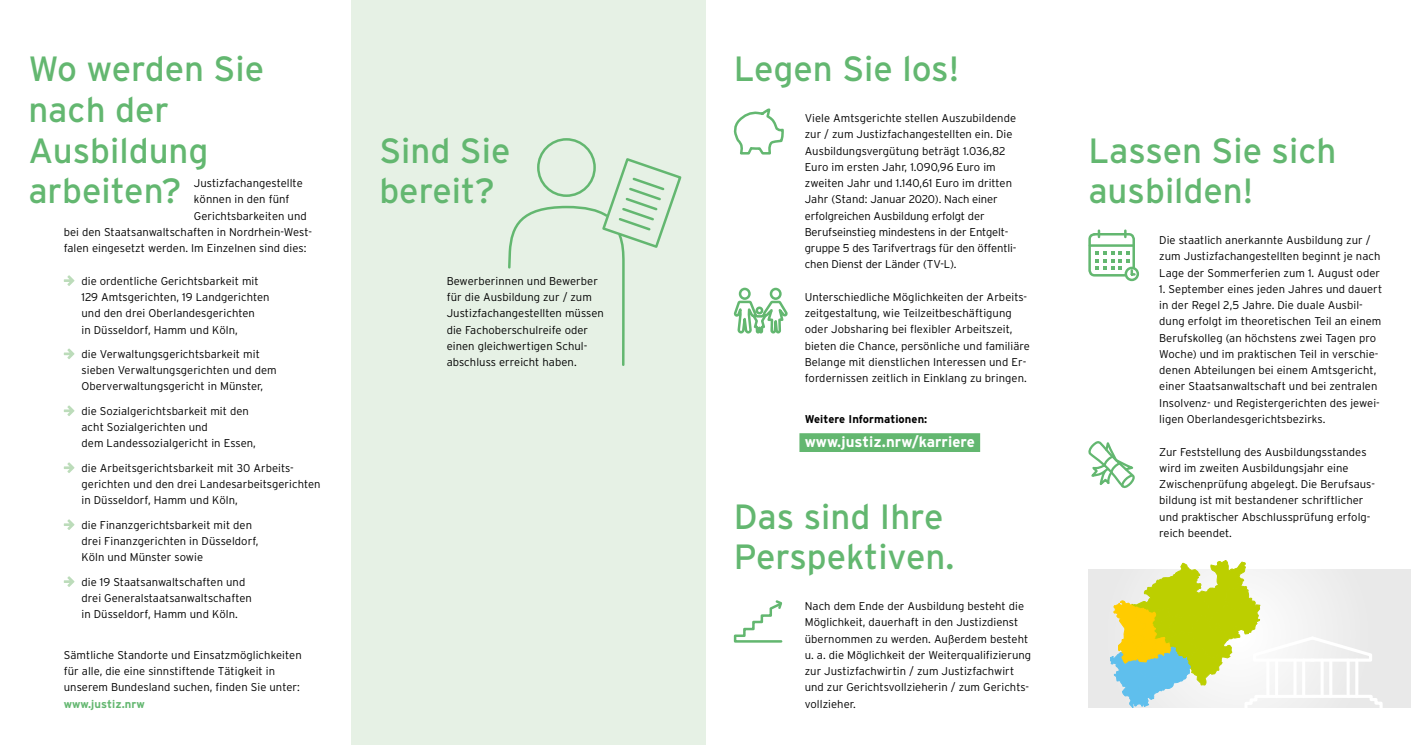
<style>
.page{position:relative;width:1411px;height:745px;background:#fff}
.page>*{position:absolute;margin:0;border:0;box-sizing:border-box;transform-origin:0 0}
.t1{font:35px/40.6px "Interstate";color:#63b770}
.t2{font:700 15px "Interstate";letter-spacing:.005em;color:#fff}
.t3{font:300 11.25px/16.2px "Interstate";letter-spacing:.005em;color:#000}
.t4{font:700 11.25px "Interstate";letter-spacing:.005em;color:#000}
.t5{font:700 11.25px "Interstate";letter-spacing:.005em;color:#63b770}
</style>
<div class="page">
<svg style="left:1088px;top:441px;width:47px;height:48px"></svg>
<svg style="left:1088px;top:230px;width:51px;height:52px"></svg>
<div style="left:351px;top:0;width:354px;height:744px;background:#e6f1e5"></div>
<svg style="left:508px;top:156px;width:174px;height:210px"></svg>
<svg style="left:733px;top:600px;width:50px;height:43px"></svg>
<svg style="left:735px;top:287px;width:53px;height:47px"></svg>
<svg style="left:733px;top:108px;width:51px;height:47px"></svg>
<div style="left:1088px;top:569px;width:322px;height:138px;background:#e9e9e9"></div>
<svg style="left:1110px;top:560px;width:273px;height:148px"></svg>
<svg style="left:64px;top:275px;width:10px;height:11px"></svg>
<svg style="left:64px;top:348px;width:10px;height:11px"></svg>
<svg style="left:64px;top:405px;width:10px;height:11px"></svg>
<svg style="left:64px;top:462px;width:10px;height:11px"></svg>
<svg style="left:64px;top:519px;width:10px;height:10px"></svg>
<svg style="left:64px;top:576px;width:10px;height:10px"></svg>
<div style="left:799px;top:433px;width:181px;height:18px;background:#63b770"></div>
<h1 class="t1" style="left:28px;top:48px;width:237px">Wo werden Sie nach der<br>Ausbildung arbeiten?</h1>
<p class="t3" style="left:194px;top:175px;width:110px">Justizfachangestellte</p>
<p class="t3" style="left:194px;top:191px;width:97px">können in den fünf</p>
<p class="t3" style="left:194px;top:207px;width:114px">Gerichtsbarkeiten und</p>
<p class="t3" style="left:64px;top:223px;width:250px">bei den Staatsanwaltschaften in Nordrhein-West-</p>
<p class="t3" style="left:64px;top:240px;width:244px">falen eingesetzt werden. Im Einzelnen sind dies:</p>
<p class="t3" style="left:81px;top:272px;width:190px">die ordentliche Gerichtsbarkeit mit 129 Amtsgerichten, 19 Landgerichten und den drei Oberlandesgerichten<br>in Düsseldorf, Hamm und Köln,</p>
<p class="t3" style="left:81px;top:345px;width:197px">die Verwaltungsgerichtsbarkeit mit sieben Verwaltungsgerichten und dem<br>Oberverwaltungsgericht in Münster,</p>
<p class="t3" style="left:81px;top:402px;width:176px">die Sozialgerichtsbarkeit mit den acht Sozialgerichten und<br>dem Landessozialgericht in Essen,</p>
<p class="t3" style="left:81px;top:459px;width:241px">die Arbeitsgerichtsbarkeit mit 30 Arbeits&shy;gerichten und den drei Landesarbeitsgerichten in Düsseldorf, Hamm und Köln,</p>
<p class="t3" style="left:81px;top:516px;width:178px">die Finanzgerichtsbarkeit mit den drei Finanzgerichten in Düsseldorf,<br>Köln und Münster sowie</p>
<p class="t3" style="left:81px;top:573px;width:172px">die 19 Staatsanwaltschaften und drei Generalstaatsanwaltschaften in Düsseldorf, Hamm und Köln.</p>
<p class="t3" style="left:64px;top:646px;width:239px">Sämtliche Standorte und Einsatzmöglichkeiten für alle, die eine sinnstiftende Tätigkeit in unserem Bundesland suchen, finden Sie unter:</p>
<p class="t5" style="left:64px;top:697px;width:82px">www.justiz.nrw</p>
<h1 class="t1" style="left:379px;top:130px;width:133px">Sind Sie bereit?</h1>
<p class="t3" style="left:446px;top:272px;width:159px">Bewerberinnen und Bewerber für die Ausbildung zur / zum<br>Justizfachangestellten müssen die Fachoberschulreife oder einen gleichwertigen Schul&shy;abschluss erreicht haben.</p>
<h1 class="t1" style="left:733px;top:48px;width:227px">Legen Sie los!</h1>
<p class="t3" style="left:804px;top:110px;width:213px">Viele Amtsgerichte stellen Auszubildende zur / zum Justizfachangestellten ein. Die Ausbildungsvergütung beträgt 1.036,82<br>Euro im ersten Jahr, 1.090,96 Euro im zweiten Jahr und 1.140,61 Euro im dritten Jahr (Stand: Januar 2020). Nach einer erfolgreichen Ausbildung erfolgt der Berufseinstieg mindestens in der Entgelt&shy;gruppe 5 des Tarifvertrags für den öffentli&shy;chen Dienst der Länder (TV-L).</p>
<p class="t3" style="left:804px;top:288px;width:227px">Unterschiedliche Möglichkeiten der Arbeits&shy;zeitgestaltung, wie Teilzeitbeschäftigung oder Jobsharing bei flexibler Arbeitszeit, bieten die Chance, persönliche und familiäre Belange mit dienstlichen Interessen und Er&shy;fordernissen zeitlich in Einklang zu bringen.</p>
<p class="t4" style="left:804px;top:412px;width:124px">Weitere Informationen:</p>
<h2 class="t2" style="left:804px;top:433px;width:172px">www.justiz.nrw/karriere</h2>
<h1 class="t1" style="left:733px;top:495px;width:211px">Das sind Ihre</h1>
<h1 class="t1" style="left:733px;top:536px;width:222px">Perspektiven.</h1>
<p class="t3" style="left:804px;top:597px;width:228px">Nach dem Ende der Ausbildung besteht die Möglichkeit, dauerhaft in den Justizdienst übernommen zu werden. Außerdem besteht u. a. die Möglichkeit der Weiterqualifizierung zur Justizfachwirtin / zum Justizfachwirt und zur Gerichtsvollzieherin / zum Gerichts&shy;vollzieher.</p>
<h1 class="t1" style="left:1088px;top:130px;width:250px">Lassen Sie sich ausbilden!</h1>
<p class="t3" style="left:1159px;top:232px;width:223px">Die staatlich anerkannte Ausbildung zur / zum Justizfachangestellten beginnt je nach<br>Lage der Sommerferien zum 1. August oder</p>
<p class="t3" style="left:1159px;top:280px;width:224px">1. September eines jeden Jahres und dauert in der Regel 2,5 Jahre. Die duale Ausbil&shy;dung erfolgt im theoretischen Teil an einem Berufskolleg (an höchstens zwei Tagen pro Woche) und im praktischen Teil in verschie&shy;denen Abteilungen bei einem Amtsgericht, einer Staatsanwaltschaft und bei zentralen Insolvenz- und Registergerichten des jewei&shy;ligen Oberlandesgerichtsbezirks.</p>
<p class="t3" style="left:1159px;top:443px;width:217px">Zur Feststellung des Ausbildungsstandes wird im zweiten Ausbildungsjahr eine Zwischenprüfung abgelegt. Die Berufsaus&shy;bildung ist mit bestandener schriftlicher und praktischer Abschlussprüfung erfolg-</p>
<p class="t3" style="left:1159px;top:524px;width:74px">reich beendet.</p>
</div>
